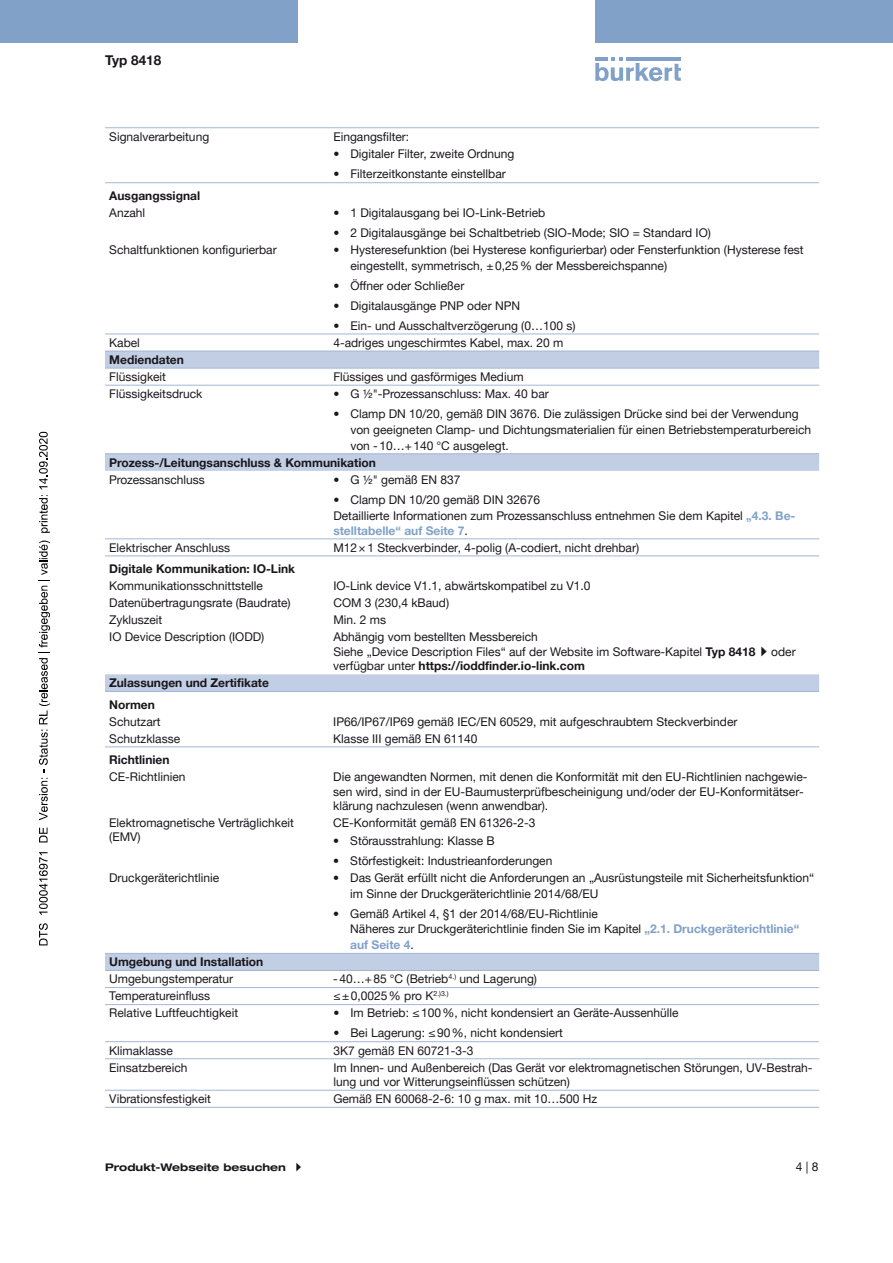
<style>
.page{position:relative;width:893px;height:1263px;background:#fff}
.page>*{position:absolute;margin:0;border:0;box-sizing:border-box;transform-origin:0 0}
.t1{font:700 13.5px "Helvetica Neue LTW1 G";color:#1a171c}
.t2{font:12px/15.8px "Helvetica Neue LTW1 G";color:#1a171c}
.t3{font:700 12px/21.3px "Helvetica Neue LTW1 G";color:#1a171c}
.t4{font:700 12px "Helvetica Neue LTW1 G";color:#81a1c8}
.t5{font:700 expanded 10.5px "Helvetica Neue LTW1 G";color:#1a171c}
.s1{font-weight:700;color:#81a1c8}
.s2{font-weight:400;color:#1a171c}
.s3{font-weight:700}
.s4{font-weight:400}
</style>
<div class="page">
<svg style="left:595px;top:57px;width:86px;height:24px"></svg>
<hr style="left:626px;top:57px;width:55px;height:4px;background:#81a1c8">
<div style="left:0;top:0;width:298px;height:42px;background:#81a1c8"></div>
<div style="left:595px;top:0;width:298px;height:42px;background:#81a1c8"></div>
<svg style="left:105px;top:352px;width:714px;height:618px"></svg>
<hr style="left:105px;top:1090px;width:224px;height:1px;background:#a1b7d6">
<hr style="left:329px;top:1090px;width:490px;height:1px;background:#a1b7d6">
<hr style="left:105px;top:1107px;width:224px;height:1px;background:#a1b7d6">
<hr style="left:329px;top:1107px;width:490px;height:1px;background:#a1b7d6">
<hr style="left:105px;top:691px;width:224px;height:1px;background:#a1b7d6">
<hr style="left:329px;top:691px;width:490px;height:1px;background:#a1b7d6">
<hr style="left:105px;top:385px;width:224px;height:1px;background:#a1b7d6">
<hr style="left:329px;top:385px;width:490px;height:1px;background:#a1b7d6">
<hr style="left:105px;top:987px;width:224px;height:1px;background:#a1b7d6">
<hr style="left:329px;top:987px;width:490px;height:1px;background:#a1b7d6">
<hr style="left:105px;top:539px;width:224px;height:1px;background:#a1b7d6">
<hr style="left:329px;top:539px;width:490px;height:1px;background:#a1b7d6">
<hr style="left:105px;top:1041px;width:224px;height:1px;background:#a1b7d6">
<hr style="left:329px;top:1041px;width:490px;height:1px;background:#a1b7d6">
<hr style="left:105px;top:1004px;width:224px;height:1px;background:#a1b7d6">
<hr style="left:329px;top:1004px;width:490px;height:1px;background:#a1b7d6">
<hr style="left:105px;top:368px;width:224px;height:1px;background:#a1b7d6">
<hr style="left:329px;top:368px;width:490px;height:1px;background:#a1b7d6">
<hr style="left:105px;top:453px;width:224px;height:1px;background:#a1b7d6">
<hr style="left:329px;top:453px;width:490px;height:1px;background:#a1b7d6">
<hr style="left:105px;top:127px;width:224px;height:1px;background:#a1b7d6">
<hr style="left:329px;top:127px;width:490px;height:1px;background:#a1b7d6">
<hr style="left:105px;top:953px;width:224px;height:1px;background:#a1b7d6">
<hr style="left:329px;top:953px;width:490px;height:1px;background:#a1b7d6">
<hr style="left:105px;top:1058px;width:224px;height:1px;background:#a1b7d6">
<hr style="left:329px;top:1058px;width:490px;height:1px;background:#a1b7d6">
<hr style="left:105px;top:182px;width:224px;height:1px;background:#a1b7d6">
<hr style="left:329px;top:182px;width:490px;height:1px;background:#a1b7d6">
<hr style="left:105px;top:556px;width:224px;height:1px;background:#a1b7d6">
<hr style="left:329px;top:556px;width:490px;height:1px;background:#a1b7d6">
<hr style="left:105px;top:747px;width:224px;height:1px;background:#a1b7d6">
<hr style="left:329px;top:747px;width:490px;height:1px;background:#a1b7d6">
<hr style="left:105px;top:970px;width:224px;height:1px;background:#a1b7d6">
<hr style="left:329px;top:970px;width:490px;height:1px;background:#a1b7d6">
<hr style="left:105px;top:334px;width:224px;height:1px;background:#a1b7d6">
<hr style="left:329px;top:334px;width:490px;height:1px;background:#a1b7d6">
<hr style="left:105px;top:351px;width:224px;height:1px;background:#a1b7d6">
<hr style="left:329px;top:351px;width:490px;height:1px;background:#a1b7d6">
<svg style="left:39px;top:923px;width:9px;height:22px"></svg>
<svg style="left:39px;top:852px;width:9px;height:63px"></svg>
<svg style="left:39px;top:827px;width:9px;height:15px"></svg>
<svg style="left:39px;top:540px;width:11px;height:280px"></svg>
<svg style="left:39px;top:495px;width:11px;height:38px"></svg>
<svg style="left:39px;top:432px;width:9px;height:57px"></svg>
<svg style="left:761px;top:647px;width:6px;height:10px"></svg>
<p class="t1" style="left:105px;top:52px;width:58px">Typ 8418</p>
<p class="t2" style="left:109px;top:128px;width:101px">Signalverarbeitung</p>
<p class="t2" style="left:333px;top:128px;width:77px">Eingangsfilter:</p>
<p class="t2" style="left:333px;top:146px;width:183px">• Digitaler Filter, zweite Ordnung</p>
<p class="t2" style="left:333px;top:166px;width:174px">• Filterzeitkonstante einstellbar</p>
<p class="t3" style="left:109px;top:185px;width:92px">Ausgangssignal</p>
<p class="t2" style="left:109px;top:205px;width:37px">Anzahl</p>
<p class="t2" style="left:333px;top:205px;width:213px">• 1 Digitalausgang bei IO-Link-Betrieb</p>
<p class="t2" style="left:333px;top:225px;width:379px">• 2 Digitalausgänge bei Schaltbetrieb (SIO-Mode; SIO = Standard IO)</p>
<p class="t2" style="left:109px;top:242px;width:169px">Schaltfunktionen konfigurierbar</p>
<p class="t2" style="left:350px;top:242px;width:455px;text-indent:-17px">• Hysteresefunktion (bei Hysterese konfigurierbar) oder Fensterfunktion (Hysterese fest eingestellt, symmetrisch, ±0,25% der Messbereichspanne)</p>
<p class="t2" style="left:333px;top:277px;width:133px">• Öffner oder Schließer</p>
<p class="t2" style="left:333px;top:297px;width:188px">• Digitalausgänge PNP oder NPN</p>
<p class="t2" style="left:333px;top:317px;width:244px">• Ein- und Ausschaltverzögerung (0…100 s)</p>
<p class="t2" style="left:109px;top:335px;width:32px">Kabel</p>
<p class="t2" style="left:333px;top:335px;width:232px">4-adriges ungeschirmtes Kabel, max. 20 m</p>
<p class="t3" style="left:109px;top:349px;width:76px">Mediendaten</p>
<p class="t2" style="left:109px;top:369px;width:58px">Flüssigkeit</p>
<p class="t2" style="left:333px;top:369px;width:192px">Flüssiges und gasförmiges Medium</p>
<p class="t2" style="left:109px;top:386px;width:95px">Flüssigkeitsdruck</p>
<p class="t2" style="left:333px;top:386px;width:217px">• G ½"-Prozessanschluss: Max. 40 bar</p>
<p class="t2" style="left:350px;top:406px;width:462px;text-indent:-17px">• Clamp DN 10/20, gemäß DIN 3676. Die zulässigen Drücke sind bei der Verwendung von geeigneten Clamp- und Dichtungsmaterialien für einen Betriebstemperaturbereich von -10…+140 °C ausgelegt.</p>
<p class="t3" style="left:109px;top:452px;width:268px">Prozess-/Leitungsanschluss &amp; Kommunikation</p>
<p class="t2" style="left:109px;top:471px;width:97px">Prozessanschluss</p>
<p class="t2" style="left:333px;top:471px;width:129px">• G ½" gemäß EN 837</p>
<p class="t2" style="left:333px;top:491px;width:464px;line-height:16.5px">• Clamp DN 10/20 gemäß DIN 32676<br>Detaillierte Informationen zum Prozessanschluss entnehmen Sie dem Kapitel <span class="s1">„4.3. Be-</span></p>
<p class="t4" style="left:333px;top:523px;width:136px">stelltabelle“ auf Seite 7<span class="s2">.</span></p>
<p class="t2" style="left:109px;top:539px;width:122px">Elektrischer Anschluss</p>
<p class="t2" style="left:333px;top:539px;width:307px">M12×1 Steckverbinder, 4-polig (A-codiert, nicht drehbar)</p>
<p class="t3" style="left:109px;top:558px;width:187px">Digitale Kommunikation: IO-Link</p>
<p class="t2" style="left:109px;top:578px;width:155px">Kommunikationsschnittstelle</p>
<p class="t2" style="left:333px;top:578px;width:259px">IO-Link device V1.1, abwärtskompatibel zu V1.0</p>
<p class="t2" style="left:109px;top:595px;width:183px">Datenübertragungsrate (Baudrate)</p>
<p class="t2" style="left:333px;top:595px;width:117px">COM 3 (230,4 kBaud)</p>
<p class="t2" style="left:109px;top:612px;width:55px">Zykluszeit</p>
<p class="t2" style="left:333px;top:612px;width:54px">Min. 2 ms</p>
<p class="t2" style="left:109px;top:629px;width:157px">IO Device Description (IODD)</p>
<p class="t2" style="left:333px;top:630px;width:424px;line-height:14.4px">Abhängig vom bestellten Messbereich<br>Siehe „Device Description Files“ auf der Website im Software-Kapitel <span class="s3">Typ 8418</span></p>
<p class="t2" style="left:771px;top:643px;width:26px">oder</p>
<p class="t3" style="left:333px;top:655px;width:253px"><span class="s4">verfügbar unter</span> https://ioddfinder.io-link.com</p>
<p class="t3" style="left:109px;top:672px;width:161px">Zulassungen und Zertifikate<br>Normen</p>
<p class="t2" style="left:109px;top:713px;width:53px">Schutzart</p>
<p class="t2" style="left:333px;top:713px;width:406px">IP66/IP67/IP69 gemäß IEC/EN 60529, mit aufgeschraubtem Steckverbinder</p>
<p class="t2" style="left:109px;top:730px;width:72px">Schutzklasse</p>
<p class="t2" style="left:333px;top:730px;width:146px">Klasse III gemäß EN 61140</p>
<p class="t3" style="left:109px;top:749px;width:62px">Richtlinien</p>
<p class="t2" style="left:109px;top:769px;width:78px">CE-Richtlinien</p>
<p class="t2" style="left:333px;top:769px;width:476px;line-height:14.4px">Die angewandten Normen, mit denen die Konformität mit den EU-Richtlinien nachgewie&shy;sen wird, sind in der EU-Baumusterprüfbescheinigung und/oder der EU-Konformitätser&shy;klärung nachzulesen (wenn anwendbar).</p>
<p class="t2" style="left:109px;top:815px;width:186px;line-height:14.4px">Elektromagnetische Verträglichkeit (EMV)</p>
<p class="t2" style="left:333px;top:815px;width:204px">CE-Konformität gemäß EN 61326‑2‑3</p>
<p class="t2" style="left:333px;top:833px;width:163px">• Störausstrahlung: Klasse B</p>
<p class="t2" style="left:333px;top:853px;width:221px">• Störfestigkeit: Industrieanforderungen</p>
<p class="t2" style="left:109px;top:870px;width:112px">Druckgeräterichtlinie</p>
<p class="t2" style="left:350px;top:870px;width:465px;text-indent:-17px">• Das Gerät erfüllt nicht die Anforderungen an „Ausrüstungsteile mit Sicherheitsfunktion“ im Sinne der Druckgeräterichtlinie 2014/68/EU</p>
<p class="t2" style="left:350px;top:905px;width:450px;text-indent:-17px">• Gemäß Artikel 4, §1 der 2014/68/EU-Richtlinie<br>Näheres zur Druckgeräterichtlinie finden Sie im Kapitel <span class="s1">„2.1. Druckgeräterichtlinie“ auf Seite 4</span>.</p>
<p class="t3" style="left:109px;top:951px;width:156px">Umgebung und Installation</p>
<p class="t2" style="left:109px;top:971px;width:126px">Umgebungstemperatur</p>
<p class="t2" style="left:333px;top:971px;width:205px">-40…+85 °C (Betrieb<sup>4.)</sup> und Lagerung)</p>
<p class="t2" style="left:109px;top:988px;width:103px">Temperatureinfluss</p>
<p class="t2" style="left:333px;top:988px;width:117px">≤±0,0025% pro K<sup>2.)3.)</sup></p>
<p class="t2" style="left:109px;top:1005px;width:130px">Relative Luftfeuchtigkeit</p>
<p class="t2" style="left:333px;top:1005px;width:347px">• Im Betrieb: ≤100%, nicht kondensiert an Geräte-Aussenhülle</p>
<p class="t2" style="left:333px;top:1025px;width:231px">• Bei Lagerung: ≤90%, nicht kondensiert</p>
<p class="t2" style="left:109px;top:1042px;width:65px">Klimaklasse</p>
<p class="t2" style="left:333px;top:1042px;width:142px">3K7 gemäß EN 60721‑3‑3</p>
<p class="t2" style="left:109px;top:1059px;width:80px">Einsatzbereich</p>
<p class="t2" style="left:333px;top:1060px;width:481px;line-height:14.4px">Im Innen- und Außenbereich (Das Gerät vor elektromagnetischen Störungen, UV-Bestrah&shy;lung und vor Witterungseinflüssen schützen)</p>
<p class="t2" style="left:109px;top:1091px;width:103px">Vibrationsfestigkeit</p>
<p class="t2" style="left:333px;top:1091px;width:265px">Gemäß EN 60068‑2‑6: 10 g max. mit 10…500 Hz</p>
<p class="t5" style="left:105px;top:1161px;width:182px">Produkt-Webseite besuchen</p>
<p class="t2" style="left:796px;top:1158px;width:24px">4 | 8</p>
</div>
